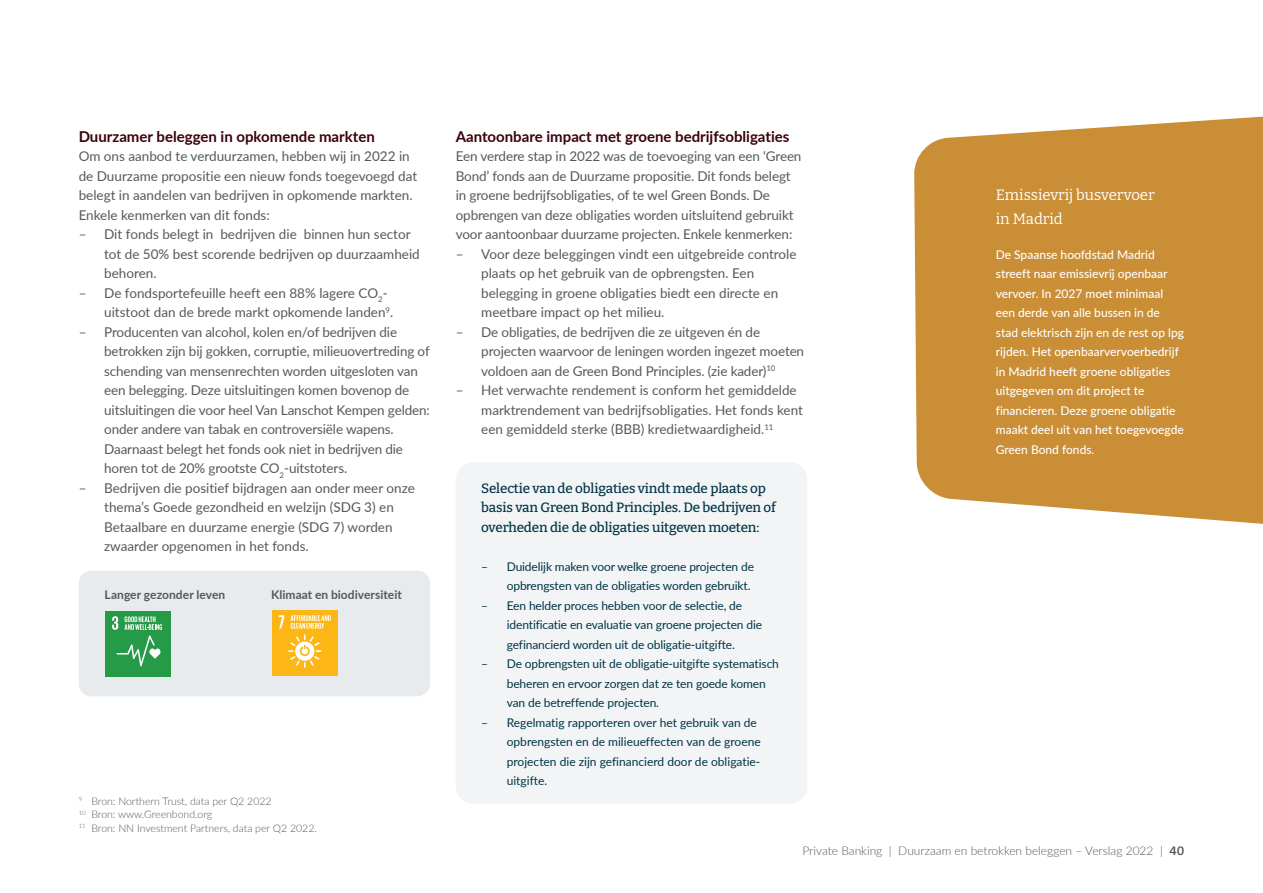
<style>
.page{position:relative;width:1263px;height:893px;background:#fff}
.page>*{position:absolute;margin:0;border:0;box-sizing:border-box;transform-origin:0 0}
.t1{font:700 15px "Lato";color:#3b000b}
.t2{font:15px/24px "Bitter";color:#fff}
.t3{font:13.5px/19.5px "Lato";letter-spacing:-.01em;color:#57585a}
.t4{font:500 13.5px/19.5px "Bitter";letter-spacing:-.01em;color:#003546}
.t5{font:12px/19.5px "Lato";letter-spacing:-.01em;color:#003546}
.t6{font:500 12px/19.5px "Lato";color:#fff}
.t7{font:300 12px "Lato";color:#57585a}
.t8{font:700 12px "Lato";letter-spacing:.005em;color:#57585a}
.t9{font:300 10.5px/13.5px "Lato";color:#57585a}
.s1{font-family:"Bitter";font-weight:600}
</style>
<div class="page">
<div style="left:79px;top:571px;width:351px;height:125px;background:#e7ebee;border-radius:13px"></div>
<div style="left:272px;top:610px;width:66px;height:65px;background:#fcb615"></div>
<svg style="left:279px;top:615px;width:52px;height:53px"></svg>
<div style="left:105px;top:611px;width:66px;height:65px;background:#269b47"></div>
<svg style="left:112px;top:616px;width:50px;height:50px"></svg>
<div style="left:456px;top:462px;width:351px;height:342px;background:#f2f4f6;border-radius:17px"></div>
<svg style="left:914px;top:116px;width:349px;height:408px;background:#cc9644"></svg>
<p class="t1" style="left:79px;top:125px;width:298px">Duurzamer beleggen in opkomende markten</p>
<p class="t3" style="left:79px;top:146px;width:340px">Om ons aanbod te verduurzamen, hebben wij in 2022 in de Duurzame propositie een nieuw fonds toegevoegd dat belegt in aandelen van bedrijven in opkomende markten.<br>Enkele kenmerken van dit fonds:</p>
<p class="t3" style="left:104px;top:224px;width:317px;text-indent:-26px">– Dit fonds belegt in bedrijven die binnen hun sector tot de 50% best scorende bedrijven op duurzaamheid behoren.</p>
<p class="t3" style="left:104px;top:282px;width:291px;text-indent:-26px">– De fondsportefeuille heeft een 88% lagere CO<sub>2</sub>- uitstoot dan de brede markt opkomende landen<sup>9</sup>.</p>
<p class="t3" style="left:104px;top:321px;width:327px;text-indent:-26px">– Producenten van alcohol, kolen en/of bedrijven die betrokken zijn bij gokken, corruptie, milieuovertreding of schending van mensenrechten worden uitgesloten van een belegging. Deze uitsluitingen komen bovenop de uitsluitingen die voor heel Van Lanschot Kempen gelden: onder andere van tabak en controversiële wapens.<br>Daarnaast belegt het fonds ook niet in bedrijven die horen tot de 20% grootste CO<sub>2</sub>-uitstoters.</p>
<p class="t3" style="left:104px;top:477px;width:312px;text-indent:-26px">– Bedrijven die positief bijdragen aan onder meer onze thema’s Goede gezondheid en welzijn (SDG 3) en Betaalbare en duurzame energie (SDG 7) worden zwaarder opgenomen in het fonds.</p>
<p class="t8" style="left:105px;top:586px;width:122px">Langer gezonder leven</p>
<p class="t8" style="left:271px;top:586px;width:132px">Klimaat en biodiversiteit</p>
<p class="t9" style="left:79px;top:794px;width:240px"><sup>9</sup> Bron: Northern Trust, data per Q2 2022<br><sup>10</sup> Bron: www.Greenbond.org<br><sup>11</sup> Bron: NN Investment Partners, data per Q2 2022.</p>
<p class="t1" style="left:456px;top:125px;width:335px">Aantoonbare impact met groene bedrijfsobligaties</p>
<p class="t3" style="left:456px;top:146px;width:347px">Een verdere stap in 2022 was de toevoeging van een ‘Green Bond’ fonds aan de Duurzame propositie. Dit fonds belegt in groene bedrijfsobligaties, of te wel Green Bonds. De opbrengen van deze obligaties worden uitsluitend gebruikt voor aantoonbaar duurzame projecten. Enkele kenmerken:</p>
<p class="t3" style="left:481px;top:243px;width:317px;text-indent:-26px">– Voor deze beleggingen vindt een uitgebreide controle plaats op het gebruik van de opbrengsten. Een belegging in groene obligaties biedt een directe en meetbare impact op het milieu.</p>
<p class="t3" style="left:481px;top:321px;width:324px;text-indent:-26px">– De obligaties, de bedrijven die ze uitgeven én de projecten waarvoor de leningen worden ingezet moeten voldoen aan de Green Bond Principles. (zie kader)<sup>10</sup></p>
<p class="t3" style="left:481px;top:380px;width:323px;text-indent:-26px">– Het verwachte rendement is conform het gemiddelde marktrendement van bedrijfsobligaties. Het fonds kent een gemiddeld sterke (BBB) kredietwaardigheid.<sup>11</sup></p>
<p class="t4" style="left:481px;top:478px;width:296px">Selectie van de obligaties vindt mede plaats op basis van Green Bond Principles. De bedrijven of overheden die de obligaties uitgeven moeten:</p>
<p class="t5" style="left:481px;top:556px;width:274px;text-align:right">– Duidelijk maken voor welke groene projecten de opbrengsten van de obligaties worden gebruikt.</p>
<p class="t5" style="left:507px;top:595px;width:257px;text-indent:-26px">– Een helder proces hebben voor de selectie, de identificatie en evaluatie van groene projecten die gefinancierd worden uit de obligatie-uitgifte.</p>
<p class="t5" style="left:507px;top:653px;width:274px;text-indent:-26px">– De opbrengsten uit de obligatie-uitgifte systematisch beheren en ervoor zorgen dat ze ten goede komen van de betreffende projecten.</p>
<p class="t5" style="left:507px;top:712px;width:256px;text-indent:-26px">– Regelmatig rapporteren over het gebruik van de opbrengsten en de milieueffecten van de groene projecten die zijn gefinancierd door de obligatie&shy;uitgifte.</p>
<p class="t2" style="left:996px;top:182px;width:160px">Emissievrij busvervoer in Madrid</p>
<p class="t6" style="left:996px;top:244px;width:190px">De Spaanse hoofdstad Madrid streeft naar emissievrij openbaar vervoer. In 2027 moet minimaal een derde van alle bussen in de stad elektrisch zijn en de rest op lpg rijden. Het openbaarvervoerbedrijf in Madrid heeft groene obligaties uitgegeven om dit project te financieren. Deze groene obligatie maakt deel uit van het toegevoegde<br>Green Bond fonds.</p>
<p class="t7" style="left:802px;top:842px;width:383px">Private Banking | Duurzaam en betrokken beleggen – Verslag 2022 | <span class="s1">40</span></p>
</div>
